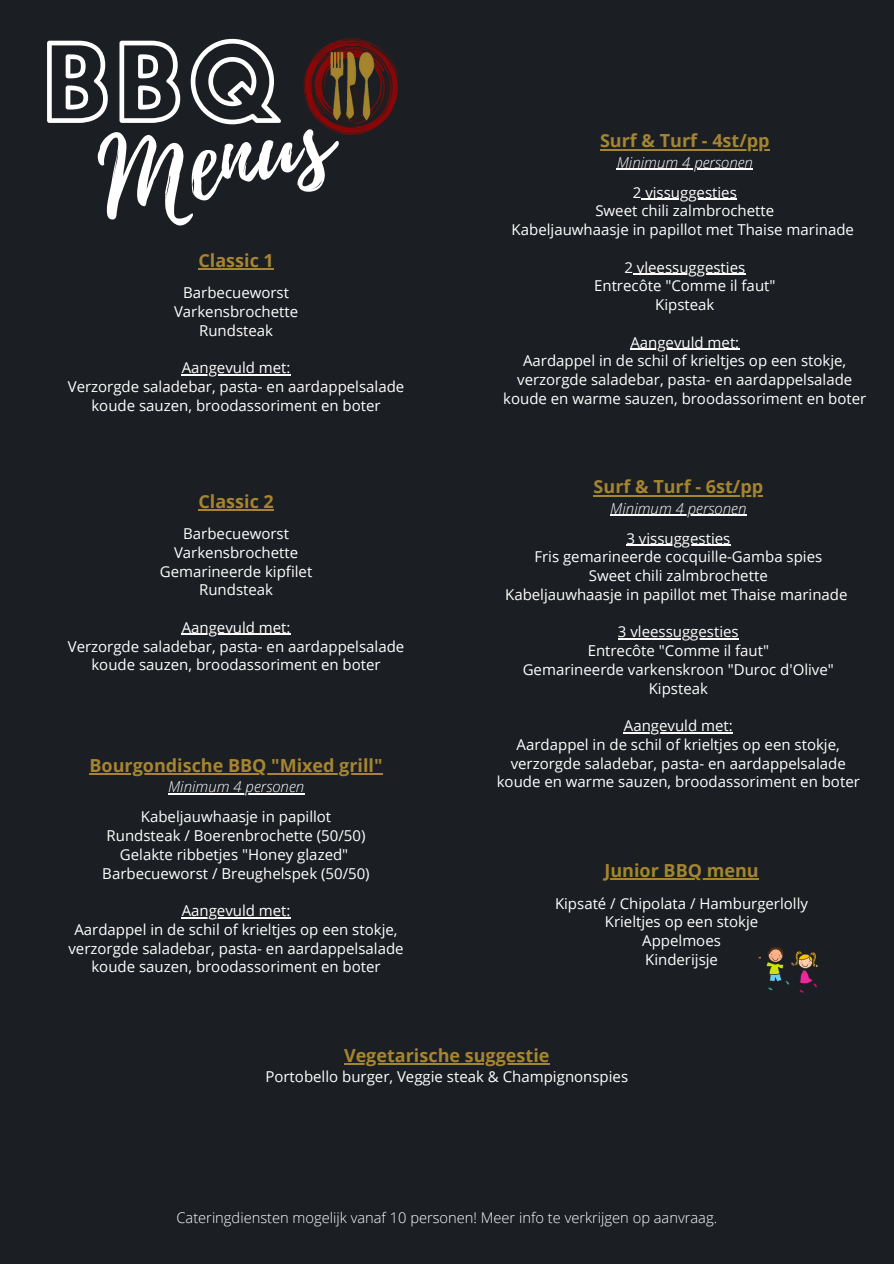
<style>
.page{position:relative;width:894px;height:1264px;background:#fff}
.page>*{position:absolute;margin:0;border:0;box-sizing:border-box;transform-origin:0 0}
.t1{font:105.6px "Playlist Script";color:#fff}
.t2{font:94.35px "Hussar Ekologiczne 1";color:#fff}
.t3{font:700 18px "Open Sans";color:#a58530}
.t4{font:15px/30px "Open Sans";color:#fff;text-align:center}
.t5{font:italic 300 15px/30px "Open Sans";color:#fff;text-align:center}
.t6{font:300 14.7px "Open Sans";color:#fff}
.s1{font-weight:300;font-style:italic}
.s2{font-weight:400;font-style:normal}
</style>
<div class="page">
<div style="left:0;top:0;width:893px;height:1263px;background:#1b1e23"></div>
<img style="left:303px;top:39px;width:95px;height:95px">
<svg style="left:758px;top:946px;width:60px;height:47px"></svg>
<hr style="left:593px;top:495px;width:170px;height:1px;background:#a58530">
<hr style="left:610px;top:514px;width:136px;height:2px;background:#fff">
<hr style="left:626px;top:544px;width:104px;height:2px;background:#fff">
<hr style="left:617px;top:638px;width:121px;height:1px;background:#fff">
<hr style="left:623px;top:732px;width:109px;height:1px;background:#fff">
<hr style="left:89px;top:773px;width:294px;height:2px;background:#a58530">
<hr style="left:168px;top:793px;width:136px;height:1px;background:#fff">
<hr style="left:182px;top:916px;width:108px;height:2px;background:#fff">
<hr style="left:198px;top:268px;width:76px;height:2px;background:#a58530">
<hr style="left:182px;top:374px;width:108px;height:1px;background:#fff">
<hr style="left:604px;top:878px;width:154px;height:2px;background:#a58530">
<hr style="left:198px;top:509px;width:76px;height:1px;background:#a58530">
<hr style="left:182px;top:633px;width:108px;height:2px;background:#fff">
<hr style="left:344px;top:1063px;width:205px;height:1px;background:#a58530">
<hr style="left:600px;top:149px;width:169px;height:1px;background:#a58530">
<hr style="left:616px;top:168px;width:136px;height:2px;background:#fff">
<hr style="left:641px;top:198px;width:95px;height:2px;background:#fff">
<hr style="left:633px;top:273px;width:112px;height:2px;background:#fff">
<hr style="left:630px;top:348px;width:109px;height:2px;background:#fff">
<h2 class="t2" style="left:44px;top:45px;width:239px">BBQ</h2>
<p class="t1" style="left:86px;top:107px;width:235px;rotate:-11deg">Menus</p>
<p class="t3" style="left:198px;top:247px;width:77px">Classic 1</p>
<p class="t4" style="left:183px;top:277px;width:107px">Barbecueworst</p>
<p class="t4" style="left:174px;top:296px;width:126px">Varkensbrochette</p>
<h4 class="t4" style="left:199px;top:315px;width:75px">Rundsteak</h4>
<p class="t4" style="left:182px;top:352px;width:110px">Aangevuld met:</p>
<p class="t4" style="left:68px;top:371px;width:338px">Verzorgde saladebar, pasta- en aardappelsalade</p>
<p class="t4" style="left:91px;top:390px;width:290px">koude sauzen, broodassoriment en boter</p>
<h4 class="t3" style="left:198px;top:488px;width:77px">Classic 2</h4>
<p class="t4" style="left:183px;top:518px;width:107px">Barbecueworst</p>
<p class="t4" style="left:174px;top:537px;width:126px">Varkensbrochette</p>
<p class="t4" style="left:160px;top:555px;width:154px">Gemarineerde kipfilet</p>
<p class="t4" style="left:199px;top:574px;width:75px">Rundsteak</p>
<p class="t4" style="left:182px;top:612px;width:110px">Aangevuld met:</p>
<p class="t4" style="left:68px;top:630px;width:338px">Verzorgde saladebar, pasta- en aardappelsalade</p>
<p class="t4" style="left:91px;top:649px;width:290px">koude sauzen, broodassoriment en boter</p>
<p class="t3" style="left:89px;top:752px;width:294px">Bourgondische BBQ "Mixed grill"</p>
<p class="t4" style="left:141px;top:771px;width:192px"><span class="s1">Minimum 4 personen<br></span>Kabeljauwhaasje in papillot</p>
<p class="t4" style="left:107px;top:820px;width:260px">Rundsteak / Boerenbrochette (50/50)</p>
<h4 class="t4" style="left:120px;top:839px;width:230px">Gelakte ribbetjes "Honey glazed"</h4>
<p class="t4" style="left:102px;top:857px;width:269px">Barbecueworst / Breughelspek (50/50)</p>
<p class="t4" style="left:182px;top:895px;width:110px">Aangevuld met:</p>
<p class="t4" style="left:74px;top:914px;width:324px">Aardappel in de schil of krieltjes op een stokje,</p>
<p class="t4" style="left:68px;top:932px;width:336px">verzorgde saladebar, pasta- en aardappelsalade</p>
<p class="t4" style="left:91px;top:951px;width:290px">koude sauzen, broodassoriment en boter</p>
<p class="t3" style="left:600px;top:128px;width:171px">Surf &amp; Turf - 4st/pp</p>
<p class="t5" style="left:616px;top:147px;width:138px">Minimum 4 personen<br><span class="s2">2 vissuggesties</span></p>
<p class="t4" style="left:595px;top:195px;width:180px">Sweet chili zalmbrochette</p>
<h3 class="t4" style="left:511px;top:214px;width:344px">Kabeljauwhaasje in papillot met Thaise marinade</h3>
<p class="t4" style="left:624px;top:252px;width:122px">2 vleessuggesties</p>
<p class="t4" style="left:594px;top:270px;width:183px">Entrecôte "Comme il faut"</p>
<p class="t4" style="left:655px;top:289px;width:61px">Kipsteak</p>
<p class="t4" style="left:630px;top:327px;width:110px">Aangevuld met:</p>
<p class="t4" style="left:523px;top:345px;width:324px">Aardappel in de schil of krieltjes op een stokje,</p>
<p class="t4" style="left:517px;top:364px;width:336px">verzorgde saladebar, pasta- en aardappelsalade</p>
<p class="t4" style="left:503px;top:383px;width:364px">koude en warme sauzen, broodassoriment en boter</p>
<h1 class="t3" style="left:593px;top:474px;width:171px">Surf &amp; Turf - 6st/pp</h1>
<h3 class="t5" style="left:610px;top:493px;width:138px">Minimum 4 personen</h3>
<p class="t4" style="left:626px;top:523px;width:105px">3 vissuggesties</p>
<p class="t4" style="left:534px;top:541px;width:289px">Fris gemarineerde cocquille-Gamba spies</p>
<p class="t4" style="left:588px;top:560px;width:180px">Sweet chili zalmbrochette</p>
<p class="t4" style="left:505px;top:579px;width:344px">Kabeljauwhaasje in papillot met Thaise marinade</p>
<p class="t4" style="left:617px;top:616px;width:122px">3 vleessuggesties</p>
<p class="t4" style="left:587px;top:635px;width:183px">Entrecôte "Comme il faut"</p>
<p class="t4" style="left:522px;top:654px;width:312px">Gemarineerde varkenskroon "Duroc d'Olive"</p>
<h3 class="t4" style="left:648px;top:673px;width:61px">Kipsteak</h3>
<p class="t4" style="left:623px;top:710px;width:110px">Aangevuld met:</p>
<p class="t4" style="left:516px;top:729px;width:324px">Aardappel in de schil of krieltjes op een stokje,</p>
<p class="t4" style="left:510px;top:748px;width:336px">verzorgde saladebar, pasta- en aardappelsalade</p>
<p class="t4" style="left:496px;top:766px;width:364px">koude en warme sauzen, broodassoriment en boter</p>
<p class="t3" style="left:604px;top:857px;width:156px">Junior BBQ menu</p>
<p class="t4" style="left:555px;top:887px;width:254px">Kipsaté / Chipolata / Hamburgerlolly</p>
<p class="t4" style="left:604px;top:906px;width:155px">Krieltjes op een stokje</p>
<p class="t4" style="left:642px;top:925px;width:80px">Appelmoes</p>
<p class="t4" style="left:645px;top:944px;width:74px">Kinderijsje</p>
<p class="t3" style="left:344px;top:1043px;width:207px">Vegetarische suggestie</p>
<p class="t4" style="left:265px;top:1060px;width:364px">Portobello burger, Veggie steak &amp; Champignonspies</p>
<p class="t6" style="left:176px;top:1207px;width:542px">Cateringdiensten mogelijk vanaf 10 personen! Meer info te verkrijgen op aanvraag.</p>
</div>
